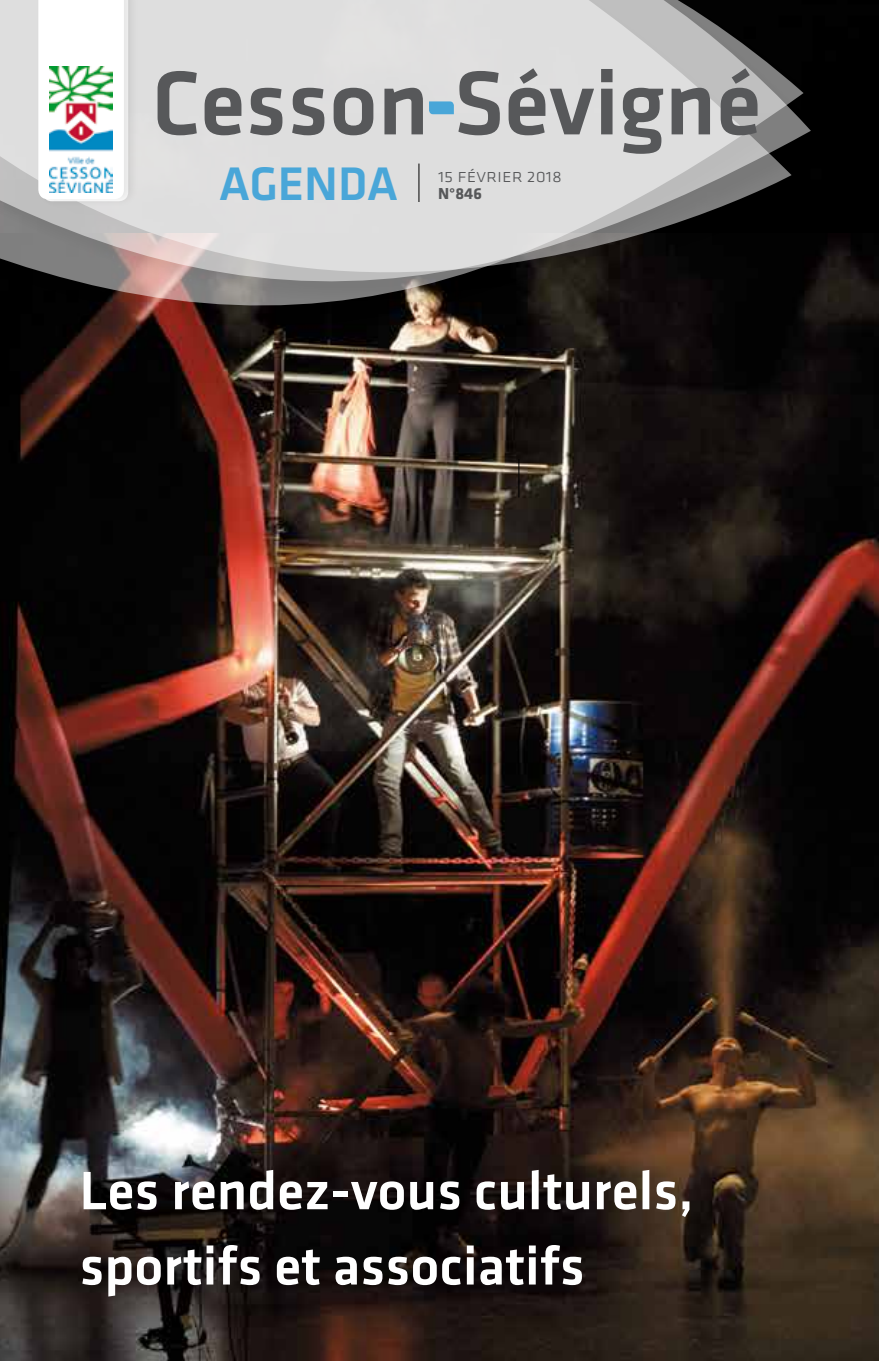
<style>
.page{position:relative;width:879px;height:1361px;background:#fff}
.page>*{position:absolute;margin:0;border:0;box-sizing:border-box;transform-origin:0 0}
.t1{font:500 93.8px "Klavika";color:#57585a}
.t2{font:500 56px/75.2px "Klavika";color:#fff}
.t3{font:500 48.8px "Klavika";color:#49a6d8}
.t4{font:19.2px "Klavika Light Caps SC";color:#57585a}
.t5{font:700 16.4px "Klavika";color:#57585a}
</style>
<div class="page">
<div style="left:834px;top:0;width:45px;height:113px;background:#000"></div>
<div style="left:834px;top:113px;width:45px;height:120px;background:#000"></div>
<img style="left:0;top:233px;width:879px;height:1128px">
<img style="left:0;top:373px;width:791px;height:145px">
<img style="left:0;top:350px;width:803px;height:23px">
<div style="left:0;top:0;width:834px;height:306px;background:#000;opacity:.1"></div>
<svg style="left:0;top:0;width:811px;height:350px;background:#9a9796"></svg>
<hr style="left:418px;top:164px;width:1px;height:38px;background:#000">
<svg style="left:429px;top:101px;width:25px;height:13px"></svg>
<div style="left:36px;top:0;width:103px;height:208px;background:#000;opacity:.1"></div>
<svg style="left:38px;top:0;width:90px;height:201px"></svg>
<img style="left:49px;top:67px;width:64px;height:126px">
<h1 class="t1" style="left:152px;top:40px;width:611px">Cesson Sévigné</h1>
<p class="t3" style="left:219px;top:151px;width:181px">AGENDA</p>
<p class="t4" style="left:438px;top:165px;width:125px">15 février 2018</p>
<p class="t5" style="left:438px;top:182px;width:45px">N°846</p>
<p class="t2" style="left:79px;top:1151px;width:616px">Les rendez-vous culturels, sportifs et associatifs</p>
</div>
